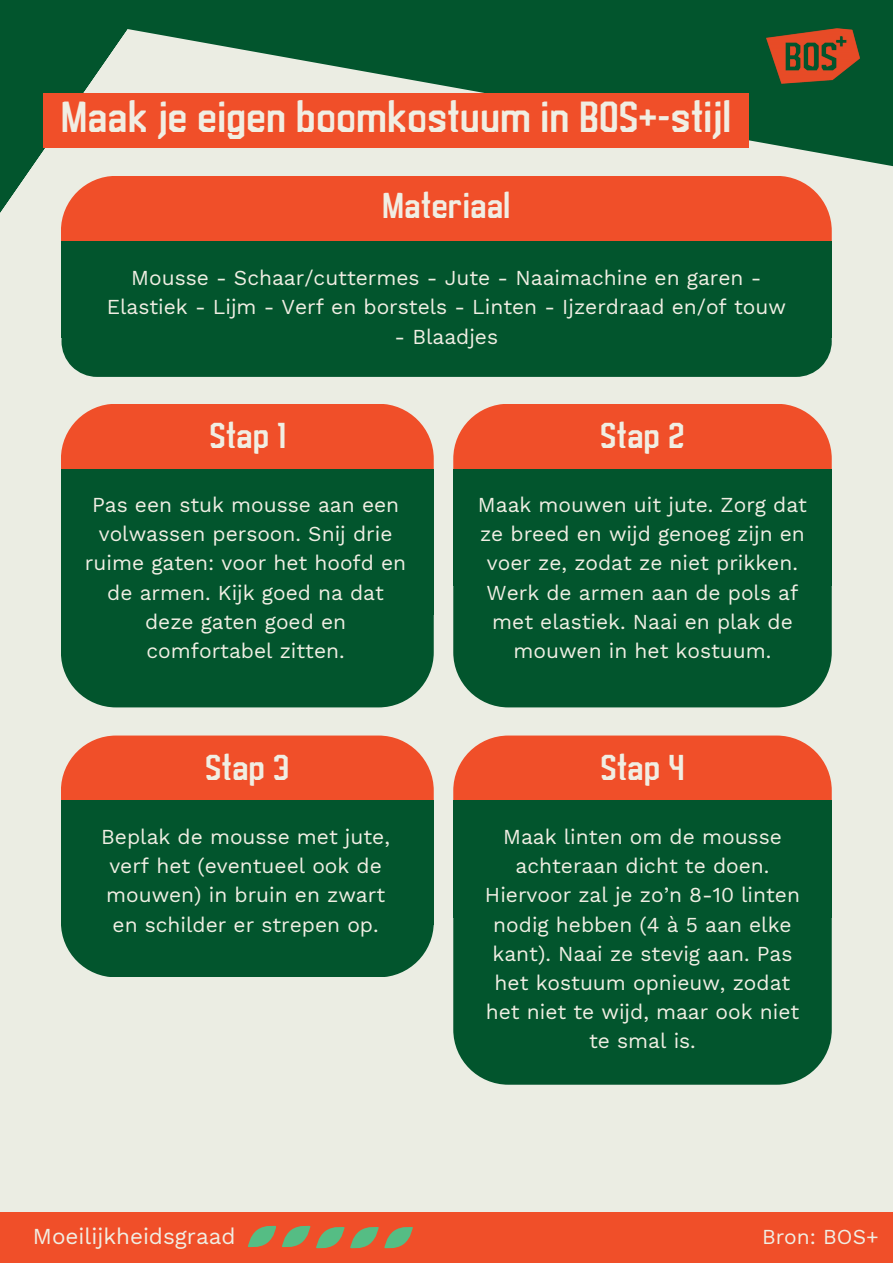
<style>
.page{position:relative;width:893px;height:1264px;background:#fff}
.page>*{position:absolute;margin:0;border:0;box-sizing:border-box;transform-origin:0 0}
.t1{font:43.5px "DR Incido Bold";color:#f0eee3}
.t2{font:36px "DR Incido Bold";color:#f0eee3}
.t3{font:22.5px "Work Sans";color:#f0eee3}
.t4{font:21px/29.2px "Work Sans";color:#f0eee3;text-align:center}
</style>
<div class="page">
<div style="left:0;top:0;width:892px;height:1262px;background:#ebede3"></div>
<svg style="left:0;top:0;width:501px;height:411px"></svg>
<div style="left:61px;top:176px;width:770px;height:162px;background:#f04f29;border-radius:55px"></div>
<div style="left:61px;top:241px;width:770px;height:49px;background:#02552d"></div>
<div style="left:61px;top:338px;width:770px;height:39px;background:#02552d"></div>
<div style="left:61px;top:261px;width:770px;height:77px;background:#02552d"></div>
<svg style="left:107px;top:0;width:785px;height:216px"></svg>
<div style="left:0;top:1211px;width:892px;height:51px;background:#f04f29"></div>
<svg style="left:248px;top:1225px;width:28px;height:23px"></svg>
<svg style="left:282px;top:1225px;width:28px;height:23px"></svg>
<svg style="left:316px;top:1227px;width:28px;height:22px"></svg>
<div style="left:61px;top:404px;width:372px;height:162px;background:#f04f29;border-radius:55px"></div>
<div style="left:61px;top:469px;width:372px;height:49px;background:#02552d"></div>
<div style="left:61px;top:489px;width:372px;height:125px;background:#02552d"></div>
<div style="left:44px;top:94px;width:704px;height:54px;background:#f04f29"></div>
<img style="left:735px;top:0;width:157px;height:111px">
<div style="left:61px;top:534px;width:372px;height:173px;background:#02552d;border-radius:55px"></div>
<div style="left:453px;top:404px;width:378px;height:162px;background:#f04f29;border-radius:55px"></div>
<div style="left:453px;top:469px;width:378px;height:49px;background:#02552d"></div>
<div style="left:453px;top:534px;width:378px;height:173px;background:#02552d;border-radius:55px"></div>
<div style="left:453px;top:489px;width:378px;height:97px;background:#02552d"></div>
<svg style="left:350px;top:1227px;width:28px;height:22px"></svg>
<svg style="left:384px;top:1227px;width:28px;height:22px"></svg>
<div style="left:61px;top:865px;width:372px;height:112px;background:#02552d;border-radius:55px"></div>
<div style="left:61px;top:735px;width:372px;height:163px;background:#f04f29;border-radius:55px"></div>
<div style="left:61px;top:800px;width:372px;height:50px;background:#02552d"></div>
<div style="left:61px;top:821px;width:372px;height:103px;background:#02552d"></div>
<div style="left:453px;top:735px;width:378px;height:163px;background:#f04f29;border-radius:55px"></div>
<div style="left:453px;top:800px;width:378px;height:50px;background:#02552d"></div>
<div style="left:453px;top:865px;width:378px;height:219px;background:#02552d;border-radius:55px"></div>
<div style="left:453px;top:821px;width:378px;height:96px;background:#02552d"></div>
<h1 class="t1" style="left:61px;top:92px;width:671px">Maak je eigen boomkostuum in BOS+-stijl</h1>
<h2 class="t2" style="left:382px;top:185px;width:130px">Materiaal</h2>
<p class="t4" style="left:107px;top:262px;width:680px">Mousse - Schaar/cuttermes - Jute - Naaimachine en garen -<br>Elastiek - Lijm - Verf en borstels - Linten - Ijzerdraad en/of touw</p>
<p class="t4" style="left:394px;top:321px;width:105px">- Blaadjes</p>
<h2 class="t2" style="left:209px;top:415px;width:78px">Stap 1</h2>
<h2 class="t2" style="left:600px;top:415px;width:86px">Stap 2</h2>
<p class="t4" style="left:85px;top:489px;width:323px">Pas een stuk mousse aan een volwassen persoon. Snij drie ruime gaten: voor het hoofd en de armen. Kijk goed na dat deze gaten goed en comfortabel zitten.</p>
<p class="t4" style="left:478px;top:489px;width:331px">Maak mouwen uit jute. Zorg dat ze breed en wijd genoeg zijn en voer ze, zodat ze niet prikken.<br>Werk de armen aan de pols af met elastiek. Naai en plak de mouwen in het kostuum.</p>
<h2 class="t2" style="left:205px;top:747px;width:86px">Stap 3</h2>
<h2 class="t2" style="left:600px;top:747px;width:86px">Stap 4</h2>
<p class="t4" style="left:101px;top:821px;width:290px">Beplak de mousse met jute, verf het (eventueel ook de mouwen) in bruin en zwart en schilder er strepen op.</p>
<p class="t4" style="left:485px;top:821px;width:316px">Maak linten om de mousse achteraan dicht te doen.<br>Hiervoor zal je zo’n 8-10 linten nodig hebben (4 à 5 aan elke kant). Naai ze stevig aan. Pas het kostuum opnieuw, zodat het niet te wijd, maar ook niet te smal is.</p>
<p class="t3" style="left:33px;top:1219px;width:204px">Moeilijkheidsgraad</p>
<p class="t4" style="left:762px;top:1221px;width:118px">Bron: BOS+</p>
</div>
